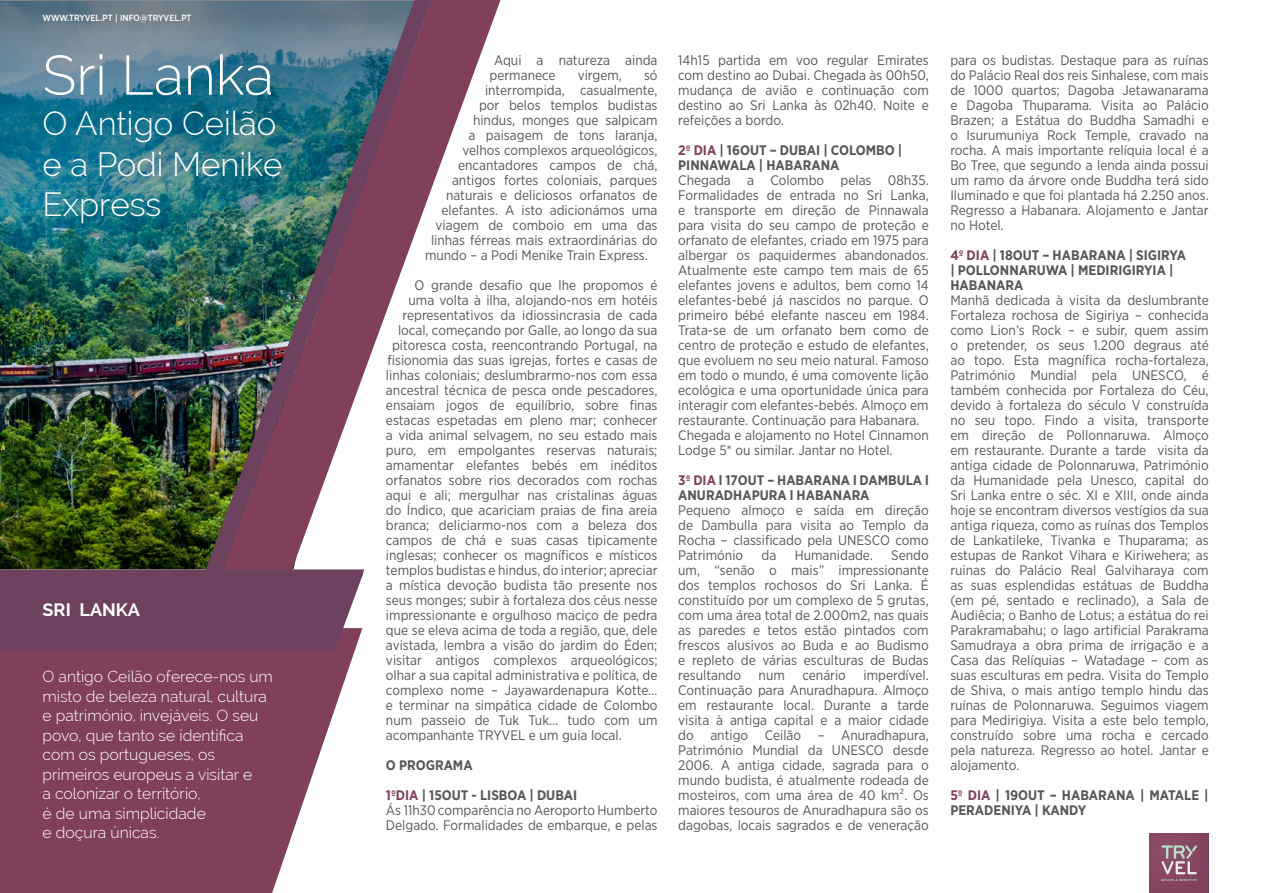
<style>
.page{position:relative;width:1263px;height:893px;background:#fff}
.page>*{position:absolute;margin:0;border:0;box-sizing:border-box;transform-origin:0 0}
.t1{font:300 55.5px "Raleway";color:#fff}
.t2{font:300 33px/40.5px "Raleway";color:#fff}
.t3{font:700 18px "Raleway";color:#fff}
.t4{font:300 15.75px/19.5px "Raleway";color:#fff}
.t5{font:13.8px/15px "Gotham Narrow";color:#575756;text-align:justify}
.t6{font:700 13.8px/15px "Gotham Narrow";color:#575756}
.t7{font:500 9px "Gotham Narrow";letter-spacing:-.005em;color:#fff}
.s1{color:#82415d}
</style>
<div class="page">
<div style="left:1149px;top:833px;width:60px;height:60px;background:#844460"></div>
<svg style="left:1161px;top:845px;width:36px;height:36px"></svg>
<img style="left:0;top:0;width:87px;height:569px">
<img style="left:87px;top:0;width:18px;height:569px">
<img style="left:105px;top:0;width:395px;height:569px">
<svg style="left:0;top:651px;width:355px;height:242px;fill:#80405c"></svg>
<div style="left:0;top:569px;width:364px;height:82px;background:#6e425e"></div>
<p class="t7" style="left:43px;top:12px;width:151px">WWW.TRYVEL.PT | INFO@TRYVEL.PT</p>
<h1 class="t1" style="left:43px;top:43px;width:233px">Sri Lanka</h1>
<h2 class="t2" style="left:43px;top:103px;width:242px">O Antigo Ceilão e a Podi Menike<br>Express</h2>
<h3 class="t3" style="left:43px;top:599px;width:99px">SRI LANKA</h3>
<p class="t4" style="left:43px;top:667px;width:232px">O antigo Ceilão oferece-nos um misto de beleza natural, cultura e património, invejáveis. O seu povo, que tanto se identifica com os portugueses, os primeiros europeus a visitar e<br>a colonizar o território,<br>é de uma simplicidade<br>e doçura únicas.</p>
<p class="t5" style="left:489px;top:53px;width:170px;text-indent:4px">Aqui a natureza ainda permanece</p>
<p class="t5" style="left:578px;top:68px;width:46px">virgem,</p>
<p class="t5" style="left:644px;top:68px;width:15px">só</p>
<p class="t5" style="left:485px;top:83px;width:174px">interrompida, casualmente,</p>
<p class="t5" style="left:479px;top:98px;width:180px">por belos templos budistas</p>
<p class="t5" style="left:473px;top:113px;width:186px">hindus, monges que salpicam</p>
<p class="t5" style="left:468px;top:128px;width:191px">a paisagem de tons laranja,</p>
<p class="t5" style="left:462px;top:143px;width:197px">velhos complexos arqueológicos,</p>
<p class="t5" style="left:458px;top:158px;width:201px">encantadores campos de chá,</p>
<p class="t5" style="left:452px;top:173px;width:207px">antigos fortes coloniais, parques</p>
<p class="t5" style="left:446px;top:188px;width:213px">naturais e deliciosos orfanatos de</p>
<p class="t5" style="left:441px;top:203px;width:217px">elefantes. A isto adicionámos uma</p>
<p class="t5" style="left:435px;top:218px;width:223px">viagem de comboio em uma das</p>
<p class="t5" style="left:431px;top:233px;width:228px">linhas férreas mais extraordinárias do</p>
<p class="t5" style="left:425px;top:248px;width:224px">mundo – a Podi Menike Train Express.</p>
<p class="t5" style="left:414px;top:278px;width:245px">O grande desafio que lhe propomos é</p>
<p class="t5" style="left:408px;top:293px;width:251px">uma volta à ilha, alojando-nos em hotéis</p>
<p class="t5" style="left:402px;top:308px;width:257px">representativos da idiossincrasia de cada</p>
<p class="t5" style="left:398px;top:323px;width:261px">local, começando por Galle, ao longo da sua</p>
<p class="t5" style="left:392px;top:338px;width:267px">pitoresca costa, reencontrando Portugal, na</p>
<p class="t5" style="left:387px;top:353px;width:272px">fisionomia das suas igrejas, fortes e casas de</p>
<p class="t5" style="left:386px;top:368px;width:273px">linhas coloniais; deslumbrarmo-nos com essa</p>
<p class="t5" style="left:386px;top:383px;width:273px">ancestral técnica de pesca onde pescadores,</p>
<p class="t5" style="left:386px;top:398px;width:273px">ensaiam jogos de equilíbrio, sobre finas</p>
<p class="t5" style="left:386px;top:413px;width:273px">estacas espetadas em pleno mar; conhecer</p>
<p class="t5" style="left:386px;top:428px;width:273px">a vida animal selvagem, no seu estado mais</p>
<p class="t5" style="left:386px;top:443px;width:273px">puro, em empolgantes reservas naturais;</p>
<p class="t5" style="left:386px;top:458px;width:273px">amamentar elefantes bebés em inéditos</p>
<p class="t5" style="left:386px;top:473px;width:273px">orfanatos sobre rios decorados com rochas</p>
<p class="t5" style="left:386px;top:488px;width:273px">aqui e ali; mergulhar nas cristalinas águas</p>
<p class="t5" style="left:386px;top:503px;width:273px">do Índico, que acariciam praias de fina areia</p>
<p class="t5" style="left:386px;top:518px;width:273px">branca; deliciarmo-nos com a beleza dos</p>
<p class="t5" style="left:386px;top:533px;width:273px">campos de chá e suas casas tipicamente</p>
<p class="t5" style="left:386px;top:548px;width:273px">inglesas; conhecer os magníficos e místicos</p>
<p class="t5" style="left:386px;top:563px;width:273px">templos budistas e hindus, do interior; apreciar</p>
<p class="t5" style="left:386px;top:578px;width:273px">a mística devoção budista tão presente nos</p>
<p class="t5" style="left:386px;top:593px;width:273px">seus monges; subir à fortaleza dos céus nesse</p>
<p class="t5" style="left:386px;top:608px;width:273px">impressionante e orgulhoso maciço de pedra</p>
<p class="t5" style="left:386px;top:623px;width:273px">que se eleva acima de toda a região, que, dele</p>
<p class="t5" style="left:386px;top:638px;width:273px">avistada, lembra a visão do jardim do Éden;</p>
<p class="t5" style="left:386px;top:653px;width:273px">visitar antigos complexos arqueológicos;</p>
<p class="t5" style="left:386px;top:668px;width:273px">olhar a sua capital administrativa e política, de</p>
<p class="t5" style="left:386px;top:683px;width:273px">complexo nome – Jayawardenapura Kotte…</p>
<p class="t5" style="left:386px;top:698px;width:273px">e terminar na simpática cidade de Colombo</p>
<p class="t5" style="left:386px;top:713px;width:273px">num passeio de Tuk Tuk… tudo com um</p>
<p class="t5" style="left:386px;top:728px;width:237px">acompanhante TRYVEL e um guia local.</p>
<p class="t6" style="left:386px;top:750px;width:193px;line-height:30px">O PROGRAMA<br><span class="s1">1ºDIA</span> | 15OUT - LISBOA | DUBAI</p>
<p class="t5" style="left:386px;top:803px;width:273px">Ás 11h30 comparência no Aeroporto Humberto<br>Delgado. Formalidades de embarque, e pelas</p>
<p class="t5" style="left:678px;top:52px;width:252px">14h15 partida em voo regular Emirates com destino ao Dubai. Chegada às 00h50, mudança de avião e continuação com destino ao Sri Lanka às 02h40. Noite e refeições a bordo.</p>
<p class="t6" style="left:678px;top:143px;width:226px"><span class="s1">2º DIA</span> | 16OUT – DUBAI | COLOMBO |<br>PINNAWALA | HABARANA</p>
<p class="t5" style="left:678px;top:172px;width:252px;text-align:left">Chegada a Colombo pelas 08h35.<br>Formalidades de entrada no Sri Lanka, e transporte em direção de Pinnawala para visita do seu campo de proteção e orfanato de elefantes, criado em 1975 para albergar os paquidermes abandonados.<br>Atualmente este campo tem mais de 65 elefantes jovens e adultos, bem como 14 elefantes-bebé já nascidos no parque. O primeiro bébé elefante nasceu em 1984.<br>Trata-se de um orfanato bem como de centro de proteção e estudo de elefantes, que evoluem no seu meio natural. Famoso em todo o mundo, é uma comovente lição ecológica e uma oportunidade única para interagir com elefantes-bebés. Almoço em restaurante. Continuação para Habanara.<br>Chegada e alojamento no Hotel Cinnamon Lodge 5* ou similar. Jantar no Hotel.</p>
<p class="t6" style="left:678px;top:473px;width:252px"><span class="s1">3º DIA</span> l 17OUT – HABARANA l DAMBULA l<br>ANURADHAPURA l HABANARA</p>
<p class="t5" style="left:678px;top:502px;width:252px">Pequeno almoço e saída em direção de Dambulla para visita ao Templo da Rocha – classificado pela UNESCO como Património</p>
<p class="t5" style="left:678px;top:547px;width:252px;text-indent:213px">Sendo um, “senão o mais” impressionante dos templos rochosos do Sri Lanka. É constituído por um complexo de 5 grutas, com uma área total de 2.000m2, nas quais as paredes e tetos estão pintados com frescos alusivos ao Buda e ao Budismo e repleto de várias esculturas de Budas resultando</p>
<p class="t5" style="left:761px;top:547px;width:16px">da</p>
<p class="t5" style="left:795px;top:547px;width:80px">Humanidade.</p>
<p class="t5" style="left:678px;top:667px;width:252px;text-indent:185px">imperdível.<br>Continuação para Anuradhapura. Almoço em restaurante local. Durante a tarde visita à antiga capital e a maior cidade do antigo Ceilão – Anuradhapura, Património Mundial da UNESCO desde 2006. A antiga cidade, sagrada para o mundo budista, é atualmente rodeada de mosteiros, com uma área de 40 km². Os maiores tesouros de Anuradhapura são os dagobas, locais sagrados e de veneração</p>
<p class="t5" style="left:759px;top:667px;width:28px">num</p>
<p class="t5" style="left:802px;top:667px;width:45px">cenário</p>
<p class="t5" style="left:950px;top:52px;width:260px">para os budistas. Destaque para as ruínas do Palácio Real dos reis Sinhalese, com mais de 1000 quartos; Dagoba Jetawanarama e Dagoba Thuparama. Visita ao Palácio Brazen; a Estátua do Buddha Samadhi e o Isurumuniya Rock Temple, cravado na rocha. A mais importante relíquia local é a Bo Tree, que segundo a lenda ainda possui um ramo da árvore onde Buddha terá sido Iluminado e que foi plantada há 2.250 anos.<br>Regresso a Habanara. Alojamento e Jantar no Hotel.</p>
<p class="t6" style="left:950px;top:248px;width:237px"><span class="s1">4º DIA</span> | 18OUT – HABARANA | SIGIRYA | POLLONNARUWA | MEDIRIGIRYIA |<br>HABANARA</p>
<p class="t5" style="left:950px;top:292px;width:260px">Manhã dedicada à visita da deslumbrante Fortaleza rochosa de Sigiriya – conhecida como Lion’s Rock – e subir, quem assim o pretender, os seus 1.200 degraus até ao topo. Esta magnífica rocha-fortaleza, Património Mundial pela UNESCO, é também conhecida por Fortaleza do Céu, devido à fortaleza do século V construída no seu topo. Findo a visita, transporte em direção de Pollonnaruwa. Almoço em restaurante. Durante a tarde visita da antiga cidade de Polonnaruwa, Património da Humanidade pela Unesco, capital do Sri Lanka entre o séc. XI e XIII, onde ainda hoje se encontram diversos vestígios da sua antiga riqueza, como as ruínas dos Templos de Lankatileke, Tivanka e Thuparama; as estupas de Rankot Vihara e Kiriwehera; as ruinas do Palácio Real Galviharaya com as suas esplendidas estátuas de Buddha (em pé, sentado e reclinado), a Sala de Audiêcia; o Banho de Lotus; a estátua do rei Parakramabahu; o lago artificial Parakrama Samudraya a obra prima de irrigação e a Casa das Relíquias – Watadage – com as suas esculturas em pedra. Visita do Templo de Shiva, o mais antigo templo hindu das ruínas de Polonnaruwa. Seguimos viagem para Medirigiya. Visita a este belo templo, construído sobre uma rocha e cercado pela natureza. Regresso ao hotel. Jantar e alojamento.</p>
<p class="t6" style="left:950px;top:788px;width:260px"><span class="s1">5º DIA</span> | 19OUT – HABARANA | MATALE |<br>PERADENIYA | KANDY</p>
</div>
